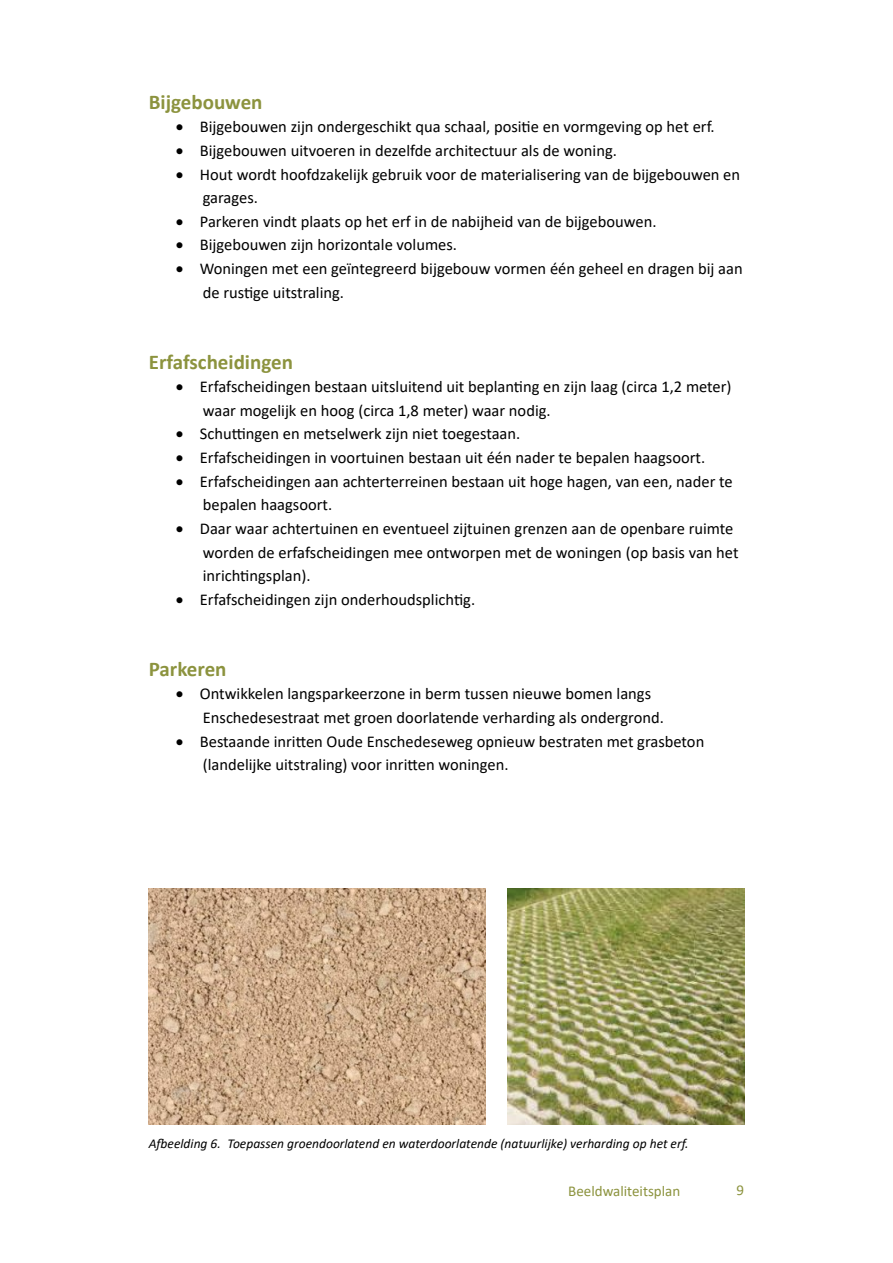
<style>
.page{position:relative;width:893px;height:1263px;background:#fff}
.page>*{position:absolute;margin:0;border:0;box-sizing:border-box;transform-origin:0 0}
.t1{font:700 21px "Calibri";color:#8c933e}
.t2{font:16.5px/23.7px "Calibri";color:#000}
.t3{font:15px "Calibri";color:#8c933e}
.t4{font:italic 13.5px "Calibri";color:#000}
</style>
<div class="page">
<img style="left:507px;top:888px;width:237px;height:236px">
<img style="left:149px;top:888px;width:337px;height:236px">
<p class="t1" style="left:149px;top:87px;width:115px">Bijgebouwen</p>
<p class="t2" style="left:176px;top:115px;width:540px">• Bijgebouwen zijn ondergeschikt qua schaal, positie en vormgeving op het erf.</p>
<p class="t2" style="left:176px;top:138px;width:443px">• Bijgebouwen uitvoeren in dezelfde architectuur als de woning.</p>
<p class="t2" style="left:203px;top:162px;width:539px;text-indent:-27px">• Hout wordt hoofdzakelijk gebruik voor de materialisering van de bijgebouwen en garages.</p>
<p class="t2" style="left:176px;top:209px;width:482px">• Parkeren vindt plaats op het erf in de nabijheid van de bijgebouwen.</p>
<p class="t2" style="left:176px;top:233px;width:283px">• Bijgebouwen zijn horizontale volumes.</p>
<p class="t2" style="left:203px;top:256px;width:541px;text-indent:-27px">• Woningen met een geïntegreerd bijgebouw vormen één geheel en dragen bij aan de rustige uitstraling.</p>
<p class="t1" style="left:149px;top:347px;width:146px">Erfafscheidingen</p>
<p class="t2" style="left:203px;top:374px;width:530px;text-indent:-27px">• Erfafscheidingen bestaan uitsluitend uit beplanting en zijn laag (circa 1,2 meter) waar mogelijk en hoog (circa 1,8 meter) waar nodig.</p>
<p class="t2" style="left:176px;top:422px;width:346px">• Schuttingen en metselwerk zijn niet toegestaan.</p>
<p class="t2" style="left:176px;top:445px;width:531px">• Erfafscheidingen in voortuinen bestaan uit één nader te bepalen haagsoort.</p>
<p class="t2" style="left:203px;top:469px;width:531px;text-indent:-27px">• Erfafscheidingen aan achterterreinen bestaan uit hoge hagen, van een, nader te bepalen haagsoort.</p>
<p class="t2" style="left:203px;top:516px;width:537px;text-indent:-27px">• Daar waar achtertuinen en eventueel zijtuinen grenzen aan de openbare ruimte worden de erfafscheidingen mee ontworpen met de woningen (op basis van het inrichtingsplan).</p>
<p class="t2" style="left:176px;top:587px;width:301px">• Erfafscheidingen zijn onderhoudsplichtig.</p>
<p class="t1" style="left:149px;top:654px;width:79px">Parkeren</p>
<p class="t2" style="left:203px;top:681px;width:463px;text-indent:-27px">• Ontwikkelen langsparkeerzone in berm tussen nieuwe bomen langs<br>Enschedesestraat met groen doorlatende verharding als ondergrond.</p>
<p class="t2" style="left:203px;top:729px;width:503px;text-indent:-27px">• Bestaande inritten Oude Enschedeseweg opnieuw bestraten met grasbeton (landelijke uitstraling) voor inritten woningen.</p>
<p class="t4" style="left:149px;top:1134px;width:541px">Afbeelding 6. Toepassen groendoorlatend en waterdoorlatende (natuurlijke) verharding op het erf.</p>
<p class="t3" style="left:568px;top:1181px;width:114px">Beeldwaliteitsplan</p>
<p class="t3" style="left:736px;top:1180px;width:9px">9</p>
</div>
